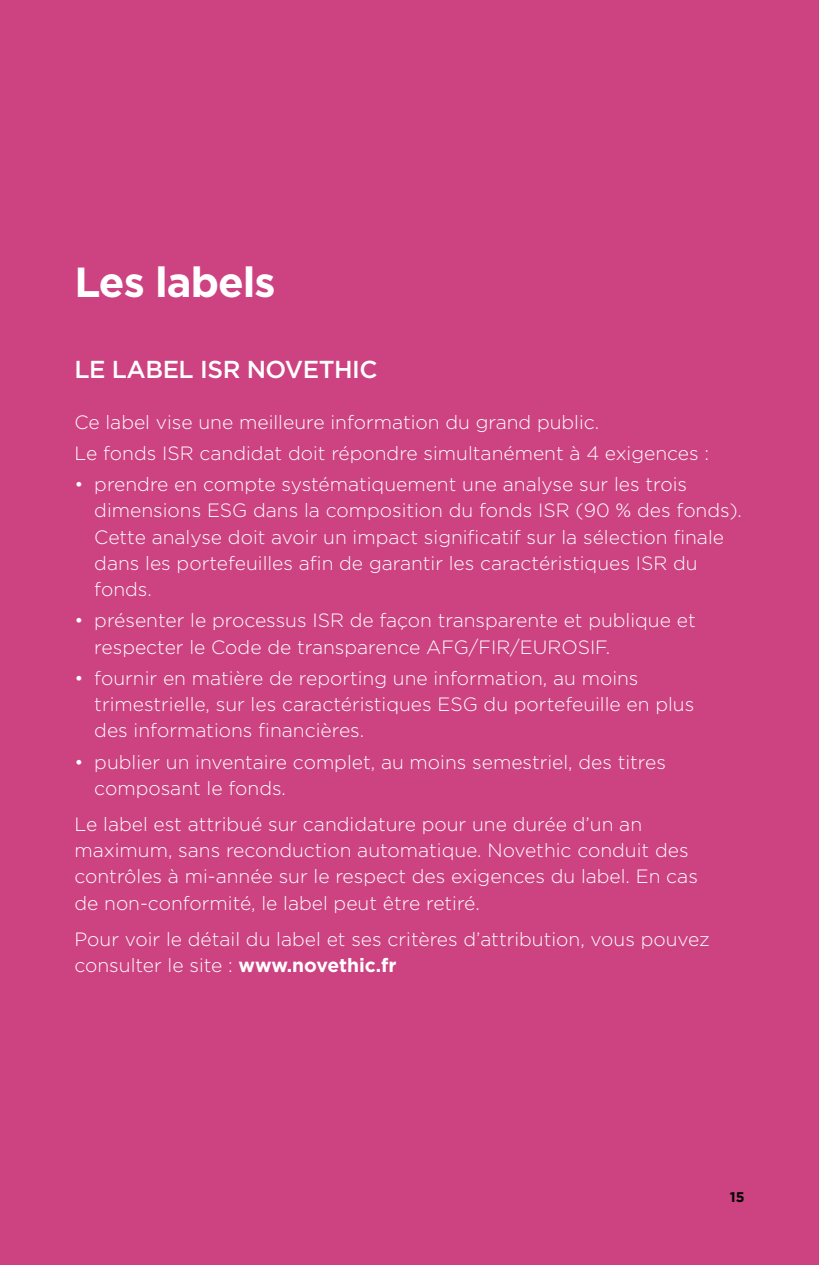
<style>
.page{position:relative;width:819px;height:1265px;background:#cd4281}
.page>*{position:absolute;margin:0;border:0;box-sizing:border-box;transform-origin:0 0}
.t1{font:700 42px "Gotham";letter-spacing:-.025em;color:#fff}
.t2{font:500 24.5px "Gotham";letter-spacing:-.02em;color:#fff}
.t3{font:300 19.25px/26.2px "Gotham";color:#fff}
.t4{font:700 14px "Gotham";color:#000}
.s1{font-weight:700}
</style>
<div class="page">
<h1 class="t1" style="left:74px;top:254px;width:202px">Les labels</h1>
<p class="t2" style="left:74px;top:353px;width:139px">LE LABEL ISR</p>
<p class="t2" style="left:247px;top:353px;width:132px">NOVETHIC</p>
<p class="t3" style="left:74px;top:406px;width:636px;line-height:31.2px">Ce label vise une meilleure information du grand public.<br>Le fonds ISR candidat doit répondre simultanément à 4 exigences :</p>
<p class="t3" style="left:94px;top:471px;width:649px;text-indent:-20px">• prendre en compte systématiquement une analyse sur les trois dimensions ESG dans la composition du fonds ISR (90 % des fonds).<br>Cette analyse doit avoir un impact significatif sur la sélection finale dans les portefeuilles afin de garantir les caractéristiques ISR du fonds.</p>
<p class="t3" style="left:94px;top:607px;width:603px;text-indent:-20px">• présenter le processus ISR de façon transparente et publique et respecter le Code de transparence AFG/FIR/EUR</p>
<p class="t3" style="left:561px;top:633px;width:50px">OSIF.</p>
<p class="t3" style="left:94px;top:664px;width:601px;text-indent:-20px">• fournir en matière de reporting une information, au moins trimestrielle, sur les caractéristiques ESG du portefeuille en plus des informations financières.</p>
<p class="t3" style="left:94px;top:748px;width:573px;text-indent:-20px">• publier un inventaire complet, au moins semestriel, des titres composant le fonds.</p>
<p class="t3" style="left:74px;top:810px;width:625px">Le label est attribué sur candidature pour une durée d’un an maximum, sans reconduction automatique. Novethic conduit des contrôles à mi-année sur le respect des exigences du label. En cas de non-conformité, le label peut être retiré.</p>
<p class="t3" style="left:74px;top:925px;width:636px">Pour voir le détail du label et ses critères d’attribution, vous pouvez consulter le site : <span class="s1">www.novethic.fr</span></p>
<p class="t4" style="left:729px;top:1188px;width:16px">15</p>
</div>
